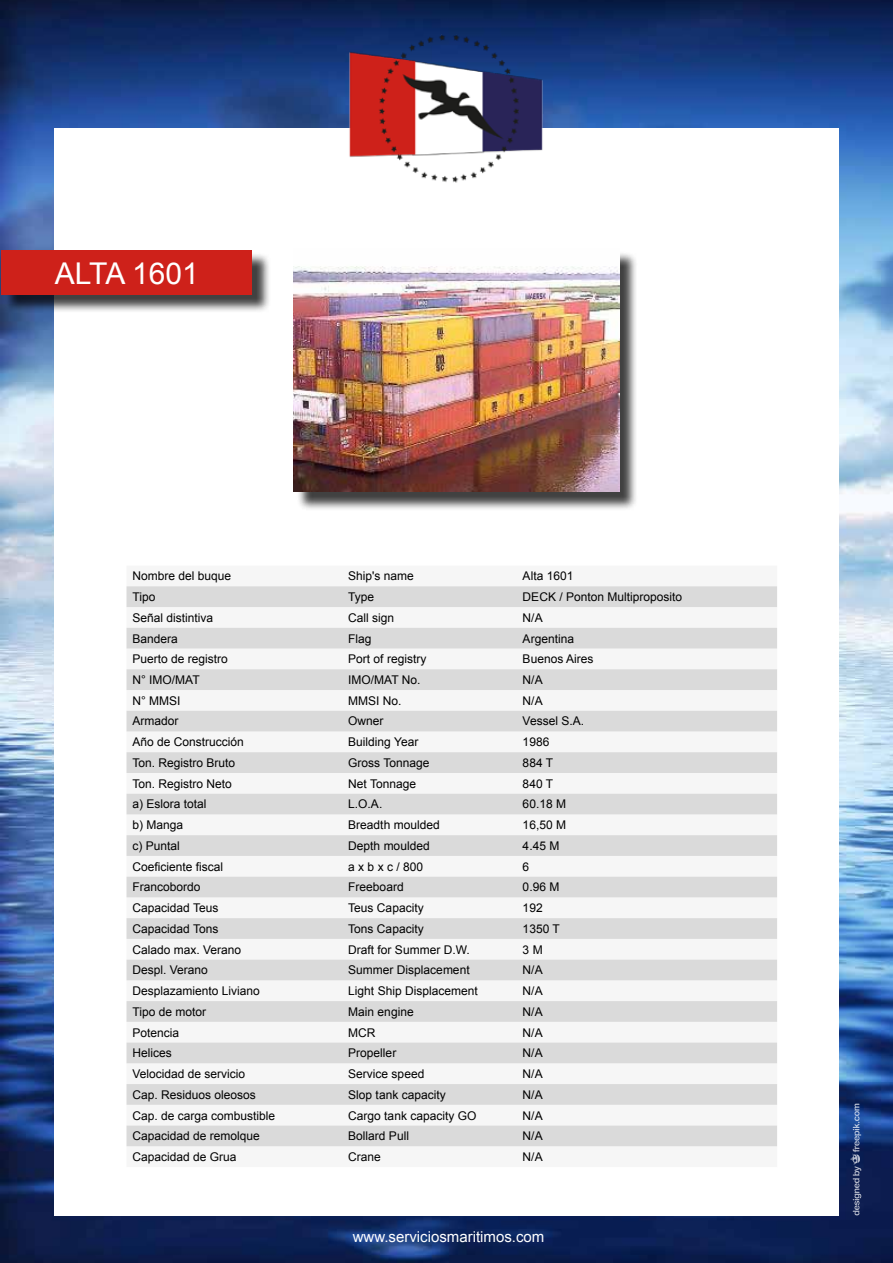
<style>
.page{position:relative;width:893px;height:1263px;background:#fff}
.page>*{position:absolute;margin:0;border:0;box-sizing:border-box;transform-origin:0 0}
.t1{font:30px "Arial";color:#fff}
.t2{font:15px "Arial";color:#fff}
.t3{font:12px "Arial";color:#000}
</style>
<div class="page">
<img style="left:0;top:0;width:893px;height:1263px">
<div style="left:54px;top:128px;width:785px;height:1087px;background:#fff"></div>
<img style="left:329px;top:21px;width:235px;height:162px">
<svg style="left:850px;top:1104px;width:11px;height:111px"></svg>
<div style="left:4px;top:252px;width:267px;height:61px;background:#000;opacity:.75"></div>
<div style="left:1px;top:250px;width:251px;height:44px;background:#ce211a"></div>
<div style="left:296px;top:251px;width:342px;height:260px;background:#000;opacity:.75"></div>
<img style="left:293px;top:251px;width:327px;height:241px">
<svg style="left:126px;top:586px;width:651px;height:560px;fill:#e0e0e0"></svg>
<h1 class="t1" style="left:55px;top:254px;width:145px">ALTA 1601</h1>
<p class="t3" style="left:132px;top:568px;width:100px">Nombre del buque</p>
<p class="t3" style="left:348px;top:568px;width:67px">Ship's name</p>
<p class="t3" style="left:523px;top:568px;width:52px">Alta 1601</p>
<p class="t3" style="left:132px;top:589px;width:24px">Tipo</p>
<p class="t3" style="left:348px;top:589px;width:28px">Type</p>
<p class="t3" style="left:523px;top:589px;width:161px">DECK / Ponton Multiproposito</p>
<p class="t3" style="left:132px;top:610px;width:82px">Señal distintiva</p>
<p class="t3" style="left:348px;top:610px;width:48px">Call sign</p>
<p class="t3" style="left:523px;top:610px;width:22px">N/A</p>
<p class="t3" style="left:132px;top:630px;width:47px">Bandera</p>
<p class="t3" style="left:348px;top:630px;width:25px">Flag</p>
<p class="t3" style="left:523px;top:630px;width:53px">Argentina</p>
<p class="t3" style="left:132px;top:651px;width:97px">Puerto de registro</p>
<p class="t3" style="left:348px;top:651px;width:80px">Port of registry</p>
<p class="t3" style="left:523px;top:651px;width:72px">Buenos Aires</p>
<p class="t3" style="left:132px;top:672px;width:69px">N° IMO/MAT</p>
<p class="t3" style="left:348px;top:672px;width:74px">IMO/MAT No.</p>
<p class="t3" style="left:523px;top:672px;width:22px">N/A</p>
<p class="t3" style="left:132px;top:693px;width:50px">N° MMSI</p>
<p class="t3" style="left:348px;top:693px;width:55px">MMSI No.</p>
<p class="t3" style="left:523px;top:693px;width:22px">N/A</p>
<p class="t3" style="left:132px;top:713px;width:48px">Armador</p>
<p class="t3" style="left:348px;top:713px;width:37px">Owner</p>
<p class="t3" style="left:523px;top:713px;width:63px">Vessel S.A.</p>
<p class="t3" style="left:132px;top:734px;width:113px">Año de Construcción</p>
<p class="t3" style="left:348px;top:734px;width:72px">Building Year</p>
<p class="t3" style="left:523px;top:734px;width:28px">1986</p>
<p class="t3" style="left:132px;top:755px;width:104px">Ton. Registro Bruto</p>
<p class="t3" style="left:348px;top:755px;width:83px">Gross Tonnage</p>
<p class="t3" style="left:523px;top:755px;width:32px">884 T</p>
<p class="t3" style="left:132px;top:776px;width:101px">Ton. Registro Neto</p>
<p class="t3" style="left:348px;top:776px;width:69px">Net Tonnage</p>
<p class="t3" style="left:523px;top:776px;width:32px">840 T</p>
<p class="t3" style="left:132px;top:796px;width:76px">a) Eslora total</p>
<p class="t3" style="left:348px;top:796px;width:36px">L.O.A.</p>
<p class="t3" style="left:523px;top:796px;width:45px">60.18 M</p>
<p class="t3" style="left:132px;top:817px;width:52px">b) Manga</p>
<p class="t3" style="left:348px;top:817px;width:93px">Breadth moulded</p>
<p class="t3" style="left:523px;top:817px;width:45px">16,50 M</p>
<p class="t3" style="left:132px;top:838px;width:49px">c) Puntal</p>
<p class="t3" style="left:348px;top:838px;width:83px">Depth moulded</p>
<p class="t3" style="left:523px;top:838px;width:38px">4.45 M</p>
<p class="t3" style="left:132px;top:858px;width:92px">Coeficiente fiscal</p>
<p class="t3" style="left:348px;top:858px;width:76px">a x b x c / 800</p>
<p class="t3" style="left:523px;top:858px;width:8px">6</p>
<p class="t3" style="left:132px;top:879px;width:70px">Francobordo</p>
<p class="t3" style="left:348px;top:879px;width:57px">Freeboard</p>
<p class="t3" style="left:523px;top:879px;width:38px">0.96 M</p>
<p class="t3" style="left:132px;top:900px;width:87px">Capacidad Teus</p>
<p class="t3" style="left:348px;top:900px;width:77px">Teus Capacity</p>
<p class="t3" style="left:523px;top:900px;width:22px">192</p>
<p class="t3" style="left:132px;top:921px;width:87px">Capacidad Tons</p>
<p class="t3" style="left:348px;top:921px;width:77px">Tons Capacity</p>
<p class="t3" style="left:523px;top:921px;width:39px">1350 T</p>
<p class="t3" style="left:132px;top:941px;width:110px">Calado max. Verano</p>
<p class="t3" style="left:348px;top:941px;width:123px">Draft for Summer D.W.</p>
<p class="t3" style="left:523px;top:941px;width:22px">3 M</p>
<p class="t3" style="left:132px;top:962px;width:77px">Despl. Verano</p>
<p class="t3" style="left:348px;top:962px;width:123px">Summer Displacement</p>
<p class="t3" style="left:523px;top:962px;width:22px">N/A</p>
<p class="t3" style="left:132px;top:983px;width:129px">Desplazamiento Liviano</p>
<p class="t3" style="left:348px;top:983px;width:131px">Light Ship Displacement</p>
<p class="t3" style="left:523px;top:983px;width:22px">N/A</p>
<p class="t3" style="left:132px;top:1004px;width:75px">Tipo de motor</p>
<p class="t3" style="left:348px;top:1004px;width:67px">Main engine</p>
<p class="t3" style="left:523px;top:1004px;width:22px">N/A</p>
<p class="t3" style="left:132px;top:1024px;width:48px">Potencia</p>
<p class="t3" style="left:348px;top:1024px;width:29px">MCR</p>
<p class="t3" style="left:523px;top:1024px;width:22px">N/A</p>
<p class="t3" style="left:132px;top:1045px;width:41px">Helices</p>
<p class="t3" style="left:348px;top:1045px;width:50px">Propeller</p>
<p class="t3" style="left:523px;top:1045px;width:22px">N/A</p>
<p class="t3" style="left:132px;top:1066px;width:114px">Velocidad de servicio</p>
<p class="t3" style="left:348px;top:1066px;width:78px">Service speed</p>
<p class="t3" style="left:523px;top:1066px;width:22px">N/A</p>
<p class="t3" style="left:132px;top:1087px;width:125px">Cap. Residuos oleosos</p>
<p class="t3" style="left:348px;top:1087px;width:99px">Slop tank capacity</p>
<p class="t3" style="left:523px;top:1087px;width:22px">N/A</p>
<p class="t3" style="left:132px;top:1107px;width:144px">Cap. de carga combustible</p>
<p class="t3" style="left:348px;top:1107px;width:130px">Cargo tank capacity GO</p>
<p class="t3" style="left:523px;top:1107px;width:22px">N/A</p>
<p class="t3" style="left:132px;top:1128px;width:129px">Capacidad de remolque</p>
<p class="t3" style="left:348px;top:1128px;width:62px">Bollard Pull</p>
<p class="t3" style="left:523px;top:1128px;width:22px">N/A</p>
<p class="t3" style="left:132px;top:1149px;width:106px">Capacidad de Grua</p>
<p class="t3" style="left:348px;top:1149px;width:34px">Crane</p>
<p class="t3" style="left:523px;top:1149px;width:22px">N/A</p>
<p class="t2" style="left:353px;top:1227px;width:193px">www.serviciosmaritimos.com</p>
</div>
